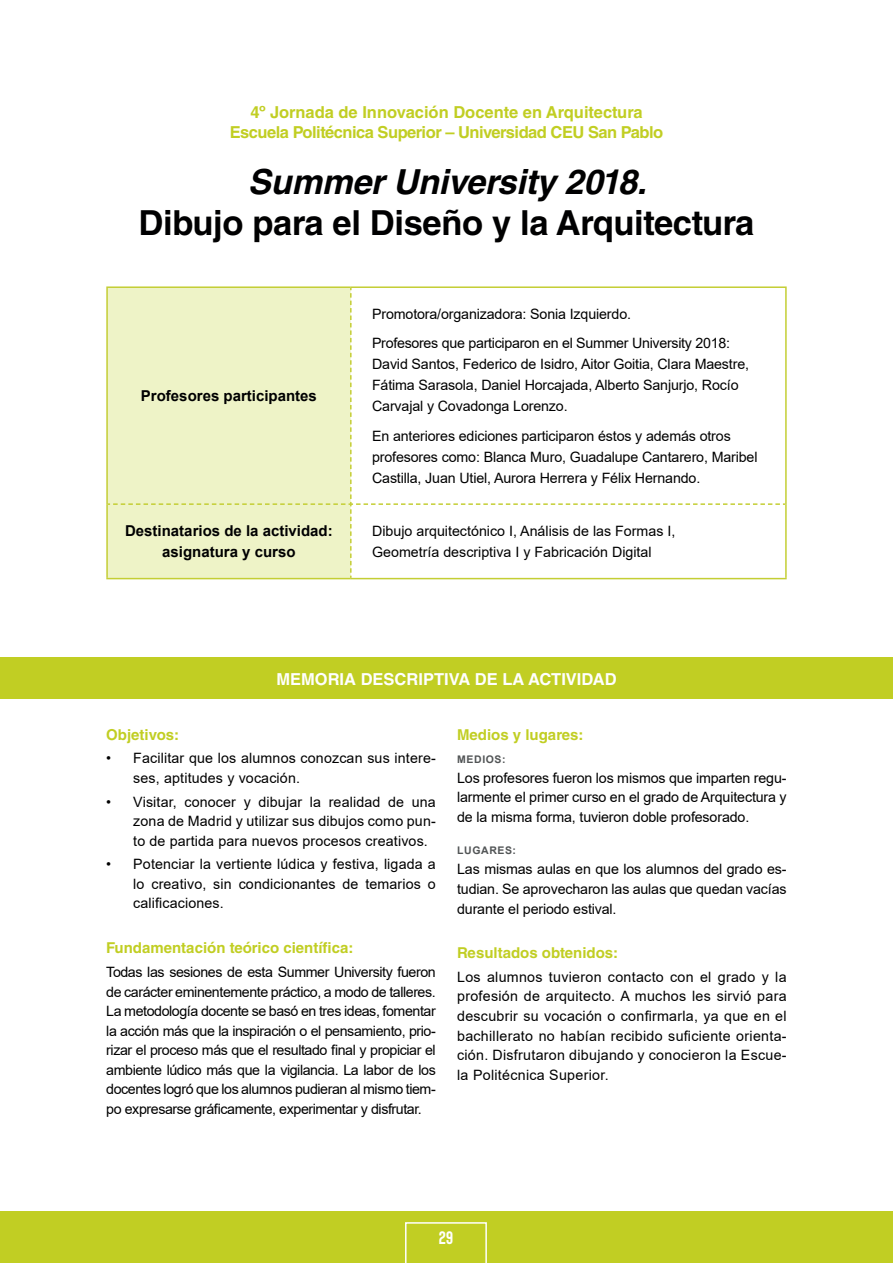
<style>
.page{position:relative;width:893px;height:1263px;background:#fff}
.page>*{position:absolute;margin:0;border:0;box-sizing:border-box;transform-origin:0 0}
.t1{font:700 34.5px "Helvetica LT Std";letter-spacing:-.01em;color:#000001}
.t2{font:italic 700 34.5px "Helvetica LT Std";color:#000001}
.t3{font:700 18px "Bison";color:#fff}
.t4{font:700 16.5px/19.8px "Helvetica LT Std";letter-spacing:-.03em;color:#c1ce23;text-align:center}
.t5{font:700 16.5px "Helvetica LT Std";color:#fff}
.t6{font:700 15px "Helvetica LT Std";color:#c1ce23}
.t7{font:700 15px/21px "Arial";color:#000001;text-align:center}
.t8{font:14.25px/19.5px "Arial";letter-spacing:-.01em;color:#000001;text-align:justify}
.t9{font:14.25px/19.5px "Arial";letter-spacing:.01em;color:#000001}
.t10{font:700 10.5px "Arial";letter-spacing:.055em;color:#515455}
</style>
<div class="page">
<div style="left:0;top:1211px;width:893px;height:52px;background:#c1ce23"></div>
<svg style="left:405px;top:1222px;width:82px;height:41px"></svg>
<div style="left:0;top:657px;width:893px;height:41px;background:#c1ce23"></div>
<hr style="left:106px;top:286px;width:245px;height:2px;background:#c4ce34">
<hr style="left:106px;top:288px;width:2px;height:216px;background:#c4ce34">
<hr style="left:351px;top:286px;width:436px;height:2px;background:#c4ce34">
<hr style="left:785px;top:288px;width:2px;height:216px;background:#c4ce34">
<hr style="left:106px;top:504px;width:2px;height:74px;background:#c4ce34">
<hr style="left:785px;top:504px;width:2px;height:74px;background:#c4ce34">
<hr style="left:106px;top:578px;width:245px;height:1px;background:#c4ce34">
<hr style="left:351px;top:578px;width:436px;height:1px;background:#c4ce34">
<svg style="left:108px;top:288px;width:677px;height:290px"></svg>
<p class="t4" style="left:230px;top:102px;width:435px">4º Jornada de Innovación Docente en Arquitectura<br>Escuela Politécnica Superior – Universidad CEU San Pablo</p>
<h1 class="t2" style="left:248px;top:161px;width:409px">SummerUniversity 2018.</h1>
<h1 class="t1" style="left:139px;top:202px;width:617px">Dibujo para el Diseño y la Arquitectura</h1>
<p class="t7" style="left:141px;top:386px;width:177px">Profesores participantes</p>
<p class="t8" style="left:372px;top:299px;width:359px;line-height:29.5px">Promotora/organizadora: Sonia Izquierdo.<br>Profesores que participaron en el Summer University 2018:</p>
<p class="t8" style="left:372px;top:354px;width:378px;line-height:21px;text-align:left">David Santos, Federico de Isidro, Aitor Goitia, Clara Maestre,<br>Fátima Sarasola, Daniel Horcajada, Alberto Sanjurjo, Rocío<br>Carvajal y Covadonga Lorenzo.</p>
<p class="t8" style="left:372px;top:425px;width:387px;line-height:21px;text-align:left">En anteriores ediciones participaron éstos y además otros profesores como: Blanca Muro, Guadalupe Cantarero, Maribel<br>Castilla, Juan Utiel, Aurora Herrera y Félix Hernando.</p>
<p class="t7" style="left:125px;top:521px;width:209px">Destinatarios de la actividad: asignatura y curso</p>
<p class="t8" style="left:372px;top:521px;width:305px;line-height:20.2px">Dibujo arquitectónico I, Análisis de las Formas I,<br>Geometría descriptiva I y Fabricación Digital</p>
<p class="t5" style="left:276px;top:669px;width:342px">MEMORIA DESCRIPTIVA DE LA ACTIVIDAD</p>
<p class="t6" style="left:106px;top:725px;width:74px">Objetivos:</p>
<p class="t9" style="left:133px;top:748px;width:304px;text-indent:-27px">• Facilitar que los alumnos conozcan sus intere&shy;ses, aptitudes y vocación.</p>
<p class="t8" style="left:133px;top:792px;width:304px;text-indent:-27px">• Visitar, conocer y dibujar la realidad de una zona de Madrid y utilizar sus dibujos como pun&shy;to de partida para nuevos procesos creativos.</p>
<p class="t8" style="left:133px;top:854px;width:304px;text-indent:-27px">• Potenciar la vertiente lúdica y festiva, ligada a lo creativo, sin condicionantes de temarios o calificaciones.</p>
<p class="t6" style="left:106px;top:939px;width:249px">Fundamentación teórico científica:</p>
<p class="t8" style="left:106px;top:962px;width:331px">Todas las sesiones de esta Summer University fueron de carácter eminentemente práctico, a modo de talleres.<br>La metodología docente se basó en tres ideas, fomentar la acción más que la inspiración o el pensamiento, prio&shy;rizar el proceso más que el resultado final y propiciar el ambiente lúdico más que la vigilancia. La labor de los docentes logró que los alumnos pudieran al mismo tiem&shy;po expresarse gráficamente, experimentar y disfrutar.</p>
<p class="t6" style="left:457px;top:725px;width:128px">Medios y lugares:</p>
<p class="t10" style="left:457px;top:752px;width:50px">MEDIOS:</p>
<p class="t8" style="left:457px;top:768px;width:331px">Los profesores fueron los mismos que imparten regu&shy;larmente el primer curso en el grado de Arquitectura y de la misma forma, tuvieron doble profesorado.</p>
<p class="t10" style="left:457px;top:843px;width:60px">LUGARES:</p>
<p class="t8" style="left:457px;top:859px;width:331px">Las mismas aulas en que los alumnos del grado es&shy;tudian. Se aprovecharon las aulas que quedan vacías durante el periodo estival.</p>
<p class="t6" style="left:457px;top:943px;width:163px">Resultados obtenidos:</p>
<p class="t8" style="left:457px;top:967px;width:331px">Los alumnos tuvieron contacto con el grado y la profesión de arquitecto. A muchos les sirvió para descubrir su vocación o confirmarla, ya que en el bachillerato no habían recibido suficiente orienta&shy;ción. Disfrutaron dibujando y conocieron la Escue&shy;la Politécnica Superior.</p>
<p class="t3" style="left:439px;top:1228px;width:16px">29</p>
</div>
